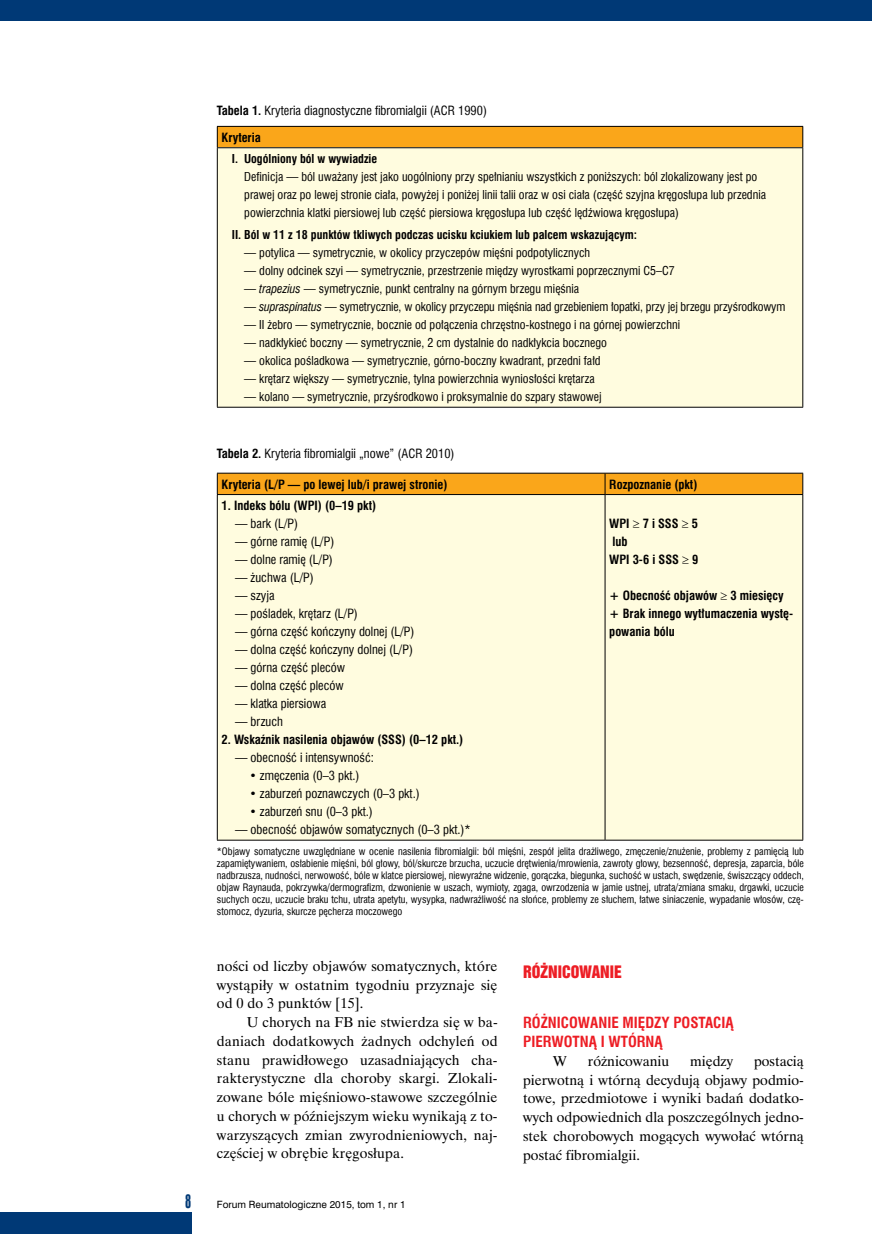
<style>
.page{position:relative;width:872px;height:1234px;background:#fff}
.page>*{position:absolute;margin:0;border:0;box-sizing:border-box;transform-origin:0 0}
.t1{font:18px "Swis 924 EU";color:#003976}
.t2{font:15.75px "Swis 921 EU";color:#ed1d24}
.t3{font:700 15px/18.8px "Swis 721 Cn EU";color:#ed1d24}
.t4{font:14.25px/18.8px "Time Ibis EE";letter-spacing:.01em;color:#000;text-align:justify}
.t5{font:12.45px/26.5px "Swis 721 Cn EU";color:#000}
.t6{font:700 12.45px/18px "Swis 721 Cn EU";color:#000}
.t7{font:12px/18px "Swis 721 Cn EU";color:#000}
.t8{font:700 12px "Swis 721 Cn EU";color:#000}
.t9{font:10.05px/12px "Swis 721 Cn EU";color:#000;text-align:justify}
.t10{font:9.3px "Swis 721 PL";color:#000}
.s1{font-weight:700}
.s2{font-style:italic}
</style>
<div class="page">
<div style="left:0;top:0;width:872px;height:21px;background:#003976"></div>
<div style="left:0;top:1212px;width:191px;height:21px;background:#003976"></div>
<div style="left:217px;top:126px;width:585px;height:22px;background:#faa61a"></div>
<div style="left:217px;top:148px;width:585px;height:259px;background:#fffcdf"></div>
<hr style="left:217px;top:126px;width:586px;height:1px;background:#000">
<svg style="left:217px;top:127px;width:1px;height:20px"></svg>
<svg style="left:802px;top:127px;width:1px;height:20px"></svg>
<hr style="left:217px;top:147px;width:586px;height:1px;background:#000">
<hr style="left:217px;top:148px;width:1px;height:259px;background:#000">
<hr style="left:802px;top:148px;width:1px;height:259px;background:#000">
<hr style="left:217px;top:407px;width:586px;height:1px;background:#000">
<div style="left:218px;top:495px;width:584px;height:344px;background:#fffcdf"></div>
<hr style="left:802px;top:495px;width:1px;height:344px;background:#000">
<hr style="left:217px;top:839px;width:388px;height:1px;background:#000">
<hr style="left:605px;top:839px;width:198px;height:1px;background:#000">
<hr style="left:217px;top:472px;width:388px;height:1px;background:#000">
<hr style="left:605px;top:472px;width:198px;height:1px;background:#000">
<hr style="left:217px;top:494px;width:388px;height:1px;background:#000">
<hr style="left:605px;top:494px;width:198px;height:1px;background:#000">
<hr style="left:217px;top:495px;width:1px;height:344px;background:#000">
<hr style="left:604px;top:495px;width:1px;height:344px;background:#000">
<div style="left:217px;top:473px;width:586px;height:21px;background:#faa61a"></div>
<p class="t5" style="left:221px;top:97px;width:267px;text-indent:-5px"><span class="s1">Tabela 1.</span> Kryteria diagnostyczne fibromialgii (ACR 1990)<br><span class="s1">Kryteria</span></p>
<p class="t8" style="left:232px;top:151px;width:147px">I. Uogólniony ból w wywiadzie</p>
<p class="t7" style="left:244px;top:167px;width:523px">Definicja — ból uważany jest jako uogólniony przy spełnianiu wszystkich z poniższych: ból zlokalizowany jest po prawej oraz po lewej stronie ciała, powyżej i poniżej linii talii oraz w osi ciała (część szyjna kręgosłupa lub przednia powierzchnia klatki piersiowej lub część piersiowa kręgosłupa lub część lędźwiowa kręgosłupa)</p>
<p class="t8" style="left:232px;top:227px;width:407px">II. Ból w 11 z 18 punktów tkliwych podczas ucisku kciukiem lub palcem wskazującym:</p>
<p class="t7" style="left:244px;top:244px;width:347px">— potylica — symetrycznie, w okolicy przyczepów mięśni podpotylicznych</p>
<p class="t7" style="left:244px;top:262px;width:432px">— dolny odcinek szyi — symetrycznie, przestrzenie między wyrostkami poprzecznymi C5–C7</p>
<p class="t7" style="left:244px;top:280px;width:336px">— <span class="s2">trapezius</span> — symetrycznie, punkt centralny na górnym brzegu mięśnia</p>
<p class="t7" style="left:244px;top:298px;width:542px">— <span class="s2">supraspinatus</span> — symetrycznie, w okolicy przyczepu mięśnia nad grzebieniem łopatki, przy jej brzegu przyśrodkowym</p>
<p class="t7" style="left:244px;top:316px;width:437px">— II żebro — symetrycznie, bocznie od połączenia chrzęstno-kostnego i na górnej powierzchni</p>
<p class="t7" style="left:244px;top:334px;width:364px">— nadkłykieć boczny — symetrycznie, 2 cm dystalnie do nadkłykcia bocznego</p>
<p class="t7" style="left:244px;top:352px;width:358px">— okolica pośladkowa — symetrycznie, górno-boczny kwadrant, przedni fałd</p>
<p class="t7" style="left:244px;top:370px;width:352px">— krętarz większy — symetrycznie, tylna powierzchnia wyniosłości krętarza</p>
<p class="t7" style="left:244px;top:388px;width:359px">— kolano — symetrycznie, przyśrodkowo i proksymalnie do szpary stawowej</p>
<p class="t5" style="left:217px;top:439px;width:239px"><span class="s1">Tabela 2.</span> Kryteria fibromialgii „nowe” (ACR 2010)</p>
<p class="t6" style="left:221px;top:475px;width:228px">Kryteria (L/P — po lewej lub/i prawej stronie)</p>
<p class="t6" style="left:609px;top:475px;width:90px">Rozpoznanie (pkt)</p>
<p class="t6" style="left:221px;top:497px;width:156px">1. Indeks bólu (WPI) (0–19 pkt)</p>
<p class="t5" style="left:235px;top:510px;width:64px">— bark (L/P)</p>
<p class="t5" style="left:235px;top:528px;width:101px">— górne ramię (L/P)</p>
<p class="t5" style="left:235px;top:546px;width:99px">— dolne ramię (L/P)</p>
<p class="t5" style="left:235px;top:564px;width:80px">— żuchwa (L/P)</p>
<p class="t5" style="left:235px;top:582px;width:41px">— szyja</p>
<p class="t5" style="left:235px;top:600px;width:124px">— pośladek, krętarz (L/P)</p>
<p class="t5" style="left:235px;top:618px;width:181px">— górna część kończyny dolnej (L/P)</p>
<p class="t5" style="left:235px;top:636px;width:179px">— dolna część kończyny dolnej (L/P)</p>
<p class="t5" style="left:235px;top:654px;width:112px">— górna część pleców</p>
<p class="t5" style="left:235px;top:672px;width:110px">— dolna część pleców</p>
<p class="t5" style="left:235px;top:690px;width:93px">— klatka piersiowa</p>
<p class="t5" style="left:235px;top:708px;width:49px">— brzuch</p>
<p class="t6" style="left:221px;top:731px;width:243px">2. Wskaźnik nasilenia objawów (SSS) (0–12 pkt.)</p>
<p class="t5" style="left:235px;top:744px;width:140px">— obecność i intensywność:</p>
<p class="t5" style="left:249px;top:762px;width:112px">• zmęczenia (0–3 pkt.)</p>
<p class="t5" style="left:249px;top:780px;width:172px">• zaburzeń poznawczych (0–3 pkt.)</p>
<p class="t5" style="left:249px;top:798px;width:125px">• zaburzeń snu (0–3 pkt.)</p>
<p class="t5" style="left:235px;top:816px;width:237px">— obecność objawów somatycznych (0–3 pkt.)*</p>
<p class="t6" style="left:609px;top:515px;width:90px">WPI ≥ 7 i SSS ≥ 5 lub<br>WPI 3-6 i SSS ≥ 9</p>
<p class="t6" style="left:609px;top:587px;width:185px">+ Obecność objawów ≥ 3 miesięcy + Brak innego wytłumaczenia wystę&shy;powania bólu</p>
<p class="t9" style="left:217px;top:845px;width:588px">*Objawy somatyczne uwzględniane w ocenie nasilenia fibromialgii: ból mięśni, zespół jelita drażliwego, zmęczenie/znużenie, problemy z pamięcią lub zapamiętywaniem, osłabienie mięśni, ból głowy, ból/skurcze brzucha, uczucie drętwienia/mrowienia, zawroty głowy, bezsenność, depresja, zaparcia, bóle nadbrzusza, nudności, nerwowość, bóle w klatce piersiowej, niewyraźne widzenie, gorączka, biegunka, suchość w ustach, swędzenie, świszczący oddech, objaw Raynauda, pokrzywka/dermografizm, dzwonienie w uszach, wymioty, zgaga, owrzodzenia w jamie ustnej, utrata/zmiana smaku, drgawki, uczucie suchych oczu, uczucie braku tchu, utrata apetytu, wysypka, nadwrażliwość na słońce, problemy ze słuchem, łatwe siniaczenie, wypadanie włosów, czę&shy;stomocz, dyzuria, skurcze pęcherza moczowego</p>
<p class="t4" style="left:217px;top:956px;width:282px">ności od liczby objawów somatycznych, które wystąpiły w ostatnim tygodniu przyznaje się od 0 do 3 punktów [15].</p>
<p class="t4" style="left:217px;top:1012px;width:282px;text-indent:30px">U chorych na FB nie stwierdza się w ba&shy;daniach dodatkowych żadnych odchyleń od stanu prawidłowego uzasadniających cha&shy;rakterystyczne dla choroby skargi. Zlokali&shy;zowane bóle mięśniowo-stawowe szczególnie u chorych w późniejszym wieku wynikają z to&shy;warzyszących zmian zwyrodnieniowych, naj&shy;częściej w obrębie kręgosłupa.</p>
<h1 class="t1" style="left:185px;top:1189px;width:8px">8</h1>
<p class="t10" style="left:217px;top:1198px;width:190px">Forum Reumatologiczne 2015, tom 1, nr 1</p>
<h2 class="t2" style="left:523px;top:961px;width:100px">RÓŻNICOWANIE</h2>
<p class="t3" style="left:523px;top:1013px;width:212px">RÓŻNICOWANIE MIĘDZY POSTACIĄ<br>PIERWOTNĄ I WTÓRNĄ</p>
<p class="t4" style="left:553px;top:1051px;width:16px">W</p>
<p class="t4" style="left:588px;top:1051px;width:83px">różnicowaniu</p>
<p class="t4" style="left:690px;top:1051px;width:45px">między</p>
<p class="t4" style="left:523px;top:1051px;width:282px;text-indent:231px">postacią pierwotną i wtórną decydują objawy podmio&shy;towe, przedmiotowe i wyniki badań dodatko&shy;wych odpowiednich dla poszczególnych jedno&shy;stek chorobowych mogących wywołać wtórną postać fibromialgii.</p>
</div>
